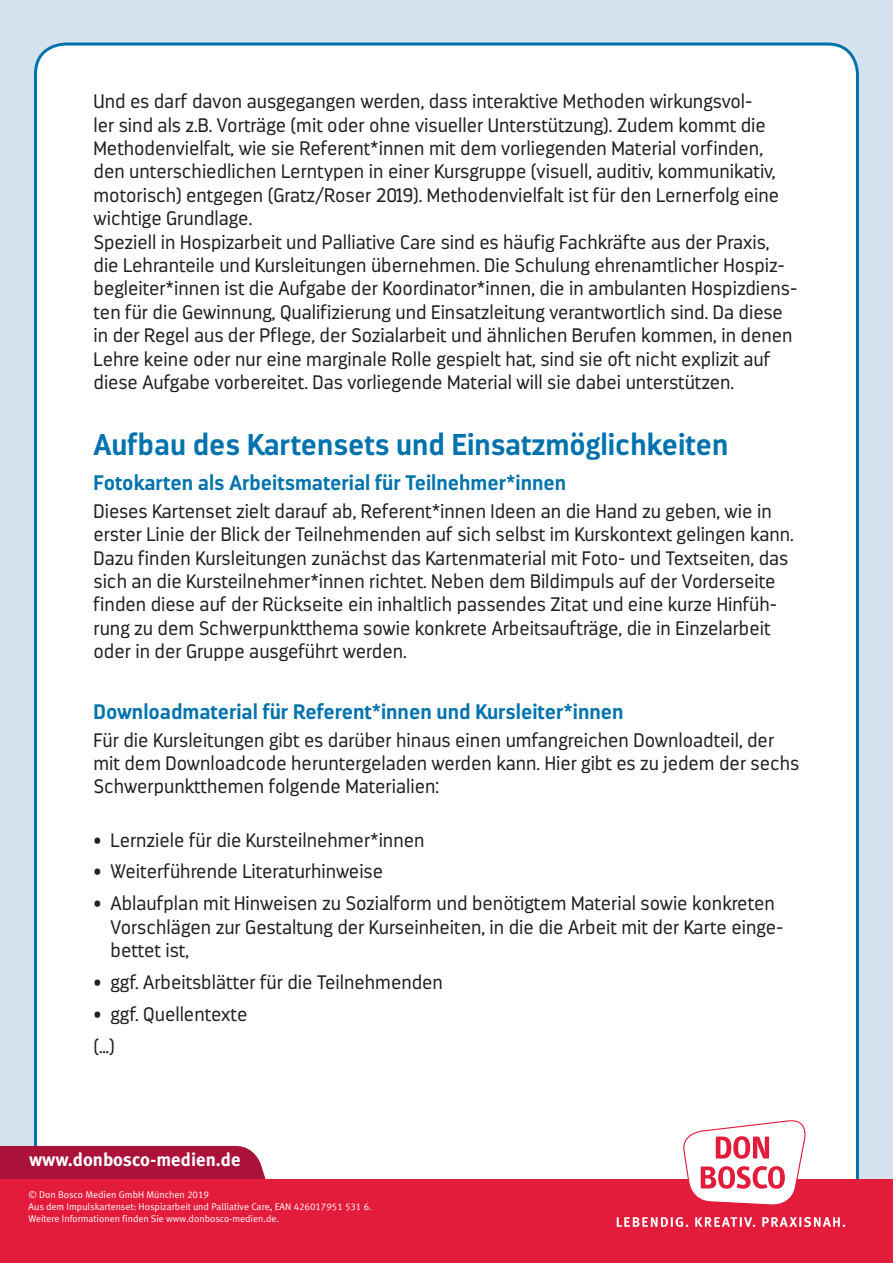
<style>
.page{position:relative;width:893px;height:1263px;background:#d4e1ef}
.page>*{position:absolute;margin:0;border:0;box-sizing:border-box;transform-origin:0 0}
.t1{font:700 30px "Darwin";color:#0073ae}
.t2{font:700 21px "Darwin";color:#0073ae}
.t3{font:300 19.5px/23.4px "Darwin";color:#231f20}
.t4{font:700 18.75px "Meta Plus";color:#fff}
.t5{font:9.75px/11.7px "Meta Normal LF";color:#fff}
</style>
<div class="page">
<div style="left:36px;top:44px;width:821px;height:1179px;background:#fff;border-radius:30px"></div>
<div style="left:0;top:1146px;width:266px;height:33px;background:#ab123a"></div>
<div style="left:0;top:1179px;width:893px;height:84px;background:#e41c3b"></div>
<svg style="left:683px;top:1120px;width:123px;height:85px"></svg>
<svg style="left:617px;top:1217px;width:228px;height:10px"></svg>
<p class="t3" style="left:94px;top:90px;width:705px">Und es darf davon ausgegangen werden, dass interaktive Methoden wirkungsvol-<br>ler sind als z.B. Vorträge (mit oder ohne visueller Unterstützung). Zudem kommt die Methodenvielfalt, wie sie Referent*innen mit dem vorliegenden Material vorfinden, den unterschiedlichen Lerntypen in einer Kursgruppe (visuell, auditiv, kommunikativ, motorisch) entgegen (Gratz/Roser 2019). Methodenvielfalt ist für den Lernerfolg eine wichtige Grundlage.<br>Speziell in Hospizarbeit und Palliative Care sind es häufig Fachkräfte aus der Praxis, die Lehranteile und Kursleitungen übernehmen. Die Schulung ehrenamtlicher Hospiz&shy;begleiter*innen ist die Aufgabe der Koordinator*innen, die in ambulanten Hospizdiens&shy;ten für die Gewinnung, Qualifizierung und Einsatzleitung verantwortlich sind. Da diese in der Regel aus der Pflege, der Sozialarbeit und ähnlichen Berufen kommen, in denen Lehre keine oder nur eine marginale Rolle gespielt hat, sind sie oft nicht explizit auf diese Aufgabe vorbereitet. Das vorliegende Material will sie dabei unterstützen.</p>
<h1 class="t1" style="left:94px;top:426px;width:636px">Aufbau des Kartensets und Einsatzmöglichkeiten</h1>
<p class="t2" style="left:94px;top:470px;width:474px">Fotokarten als Arbeitsmaterial für Teilnehmer*innen</p>
<p class="t3" style="left:94px;top:499px;width:702px">Dieses Kartenset zielt darauf ab, Referent*innen Ideen an die Hand zu geben, wie in erster Linie der Blick der Teilnehmenden auf sich selbst im Kurskontext gelingen kann.<br>Dazu finden Kursleitungen zunächst das Kartenmaterial mit Foto- und Textseiten, das sich an die Kursteilnehmer*innen richtet. Neben dem Bildimpuls auf der Vorderseite finden diese auf der Rückseite ein inhaltlich passendes Zitat und eine kurze Hinfüh&shy;rung zu dem Schwerpunktthema sowie konkrete Arbeitsaufträge, die in Einzelarbeit oder in der Gruppe ausgeführt werden.</p>
<p class="t2" style="left:94px;top:699px;width:531px">Downloadmaterial für Referent*innen und Kursleiter*innen</p>
<p class="t3" style="left:94px;top:728px;width:707px">Für die Kursleitungen gibt es darüber hinaus einen umfangreichen Downloadteil, der mit dem Downloadcode heruntergeladen werden kann. Hier gibt es zu jedem der sechs<br>Schwerpunktthemen folgende Materialien:</p>
<p class="t3" style="left:94px;top:828px;width:333px">• Lernziele für die Kursteilnehmer*innen</p>
<p class="t3" style="left:94px;top:860px;width:291px">• Weiterführende Literaturhinweise</p>
<p class="t3" style="left:111px;top:892px;width:674px;text-indent:-17px">• Ablaufplan mit Hinweisen zu Sozialform und benötigtem Material sowie konkreten<br>Vorschlägen zur Gestaltung der Kurseinheiten, in die die Arbeit mit der Karte einge&shy;bettet ist,</p>
<p class="t3" style="left:94px;top:971px;width:351px">• ggf. Arbeitsblätter für die Teilnehmenden</p>
<p class="t3" style="left:94px;top:998px;width:155px;line-height:32px">• ggf. Quellentexte (…)</p>
<p class="t4" style="left:29px;top:1148px;width:213px">www.donbosco-medien.de</p>
<p class="t5" style="left:28px;top:1189px;width:345px">© Don Bosco Medien GmbH München 2019<br>Aus dem Impulskartenset: Hospizarbeit und Palliative Care, EAN 426017951 531 6.<br>Weitere Informationen finden Sie www.donbosco-medien.de.</p>
</div>
